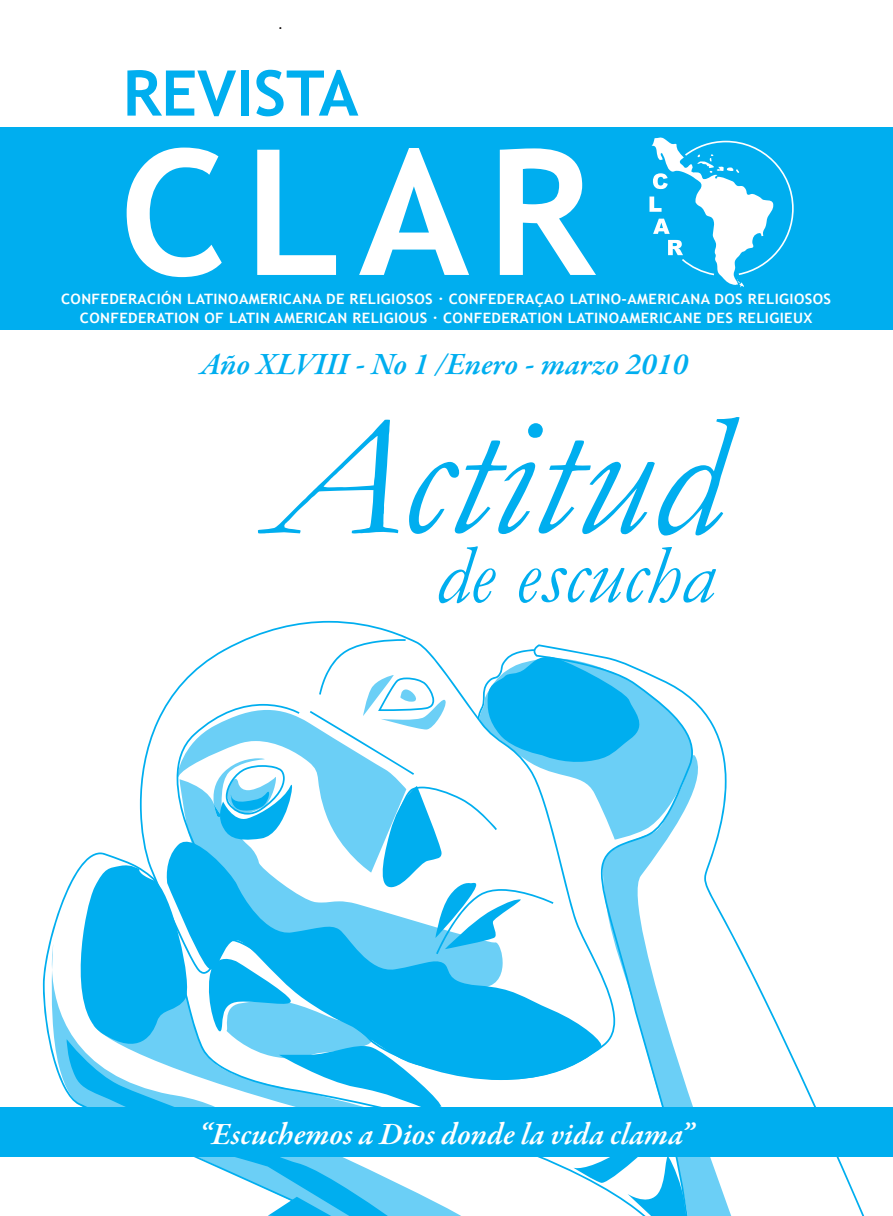
<style>
.page{position:relative;width:893px;height:1216px;background:#fff}
.page>*{position:absolute;margin:0;border:0;box-sizing:border-box;transform-origin:0 0}
.t1{font:italic 175px "Garamond";color:#00aeef}
.t2{font:700 175px "Trebuchet MS";color:#fff}
.t3{font:italic 84px "Garamond";color:#00aeef}
.t4{font:700 63px "Trebuchet MS";color:#00aeef}
.t5{font:italic 600 31.5px "Garamond Premr Pro";color:#fff}
.t6{font:italic 600 31.5px "Garamond Premr Pro";color:#00aeef}
.t7{font:21px "Trebuchet MS";color:#00aeef}
.t8{font:700 14.35px/19.1px "Trebuchet MS";letter-spacing:.025em;color:#fff;text-align:center;scale:1.04 1}
.s1{font-family:"Garamond"}
</style>
<div class="page">
<svg style="left:696px;top:702px;width:170px;height:513px"></svg>
<svg style="left:43px;top:891px;width:23px;height:266px"></svg>
<div style="left:0;top:127px;width:893px;height:202px;background:#00aeef"></div>
<svg style="left:649px;top:137px;width:145px;height:150px"></svg>
<svg style="left:66px;top:639px;width:630px;height:576px"></svg>
<div style="left:0;top:1107px;width:893px;height:49px;background:#00aeef"></div>
<h3 class="t4" style="left:123px;top:54px;width:237px">REVISTA</h3>
<h1 class="t2" style="left:120px;top:103px;width:476px">CLAR</h1>
<p class="t8" style="left:61px;top:289px;width:742px">CONFEDERACIÓN LATINOAMERICANA DE RELIGIOSOS · CONFEDERAÇAO LATINO-AMERICANA DOS RELIGIOSOS<br>CONFEDERATION OF LATIN AMERICAN RELIGIOUS · CONFEDERATION LATINOAMERICANE DES RELIGIEUX</p>
<h3 class="t6" style="left:200px;top:345px;width:489px">Año XLVIII - No 1 /Enero - marzo 2010</h3>
<h1 class="t1" style="left:268px;top:358px;width:455px">Actitud</h1>
<h2 class="t3" style="left:435px;top:518px;width:281px">de escucha</h2>
<h3 class="t7" style="left:459px;top:1111px;width:27px">[<span class="s1">1</span>]</h3>
<h3 class="t5" style="left:199px;top:1114px;width:497px">“Escuchemos a Dios donde la vida clama”</h3>
</div>
